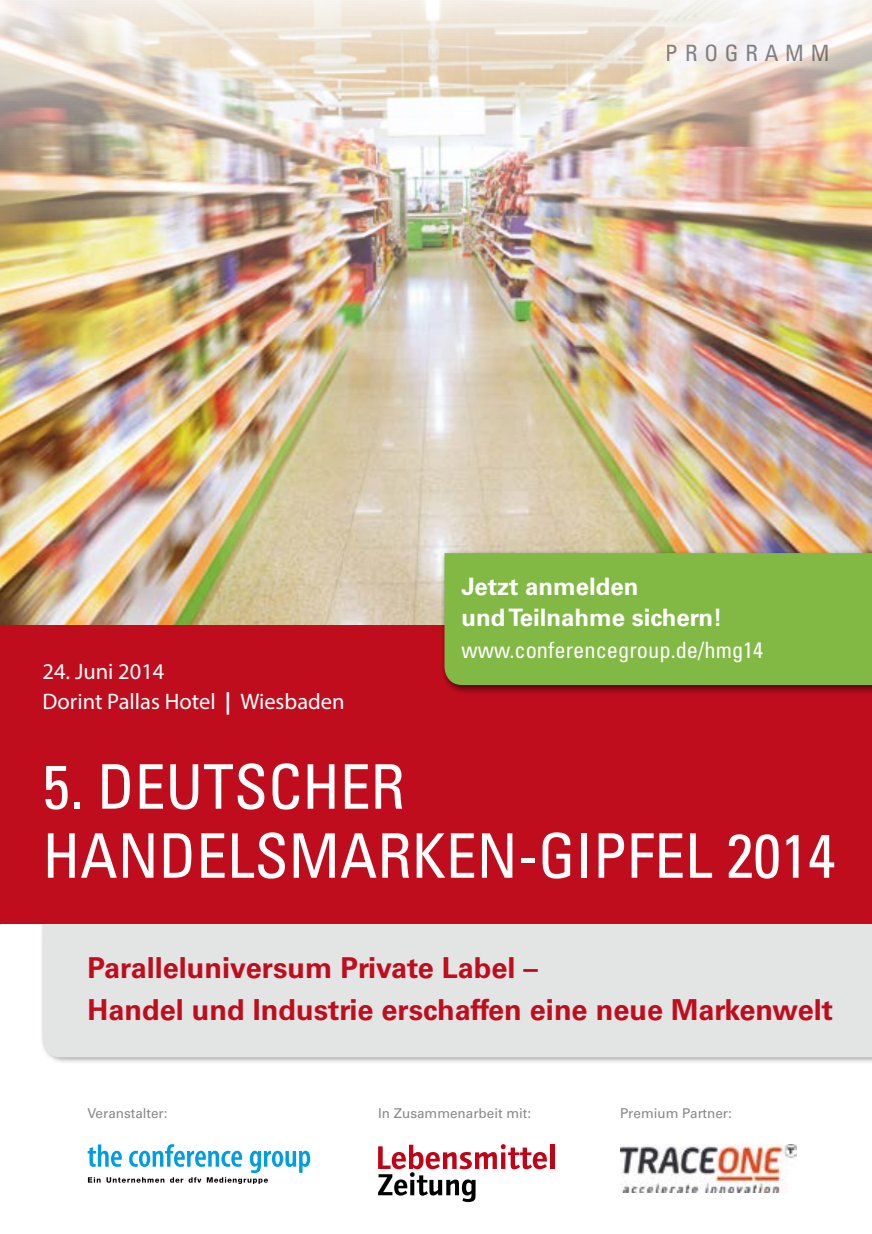
<style>
.page{position:relative;width:872px;height:1234px;background:#fff}
.page>*{position:absolute;margin:0;border:0;box-sizing:border-box;transform-origin:0 0}
.t1{font:condensed 61.5px/69px "Univers LT";color:#fff}
.t2{font:700 28.8px/42px "Univers LT";color:#bf0d1d}
.t3{font:700 24px/31.5px "Univers LT";color:#fff}
.t4{font:22.5px/29.7px "Myriad Pro";color:#fff}
.t5{font:condensed 22.5px "Univers LT";color:#fff}
.t6{font:condensed 22.5px "Univers LT";letter-spacing:.3em;color:#87888a}
.t7{font:13.5px "Univers LT";color:#87888a}
.s1{font-family:"Myriad";font-weight:700}
</style>
<div class="page">
<img style="left:0;top:0;width:872px;height:625px">
<div style="left:40px;top:917px;width:832px;height:147px;background:#000;opacity:.6"></div>
<div style="left:43px;top:923px;width:829px;height:134px;background:#e3e4e4"></div>
<div style="left:0;top:625px;width:872px;height:298px;background:#bf0d1d"></div>
<div style="left:441px;top:549px;width:431px;height:146px;background:#000;opacity:.6"></div>
<div style="left:444px;top:553px;width:428px;height:132px;background:#82b945"></div>
<svg style="left:88px;top:1144px;width:222px;height:39px"></svg>
<hr style="left:550px;top:1144px;width:4px;height:24px;background:#c00418">
<svg style="left:378px;top:1144px;width:169px;height:57px"></svg>
<img style="left:620px;top:1144px;width:176px;height:47px">
<p class="t6" style="left:666px;top:39px;width:165px">PROGRAMM</p>
<p class="t4" style="left:43px;top:656px;width:304px">24. Juni 2014<br>Dorint Pallas Hotel <span class="s1">|</span> Wiesbaden</p>
<p class="t3" style="left:461px;top:570px;width:262px">Jetzt anmelden<br>und Teilnahme sichern!</p>
<p class="t5" style="left:461px;top:635px;width:303px">WWW.CONFERENCEGROUP.DE/HMG14</p>
<h1 class="t1" style="left:43px;top:751px;width:126px">5. DEUTSCHER<br>HANDELSMARKEN</h1>
<h1 class="t1" style="left:517px;top:820px;width:86px">-GIPFEL</h1>
<h1 class="t1" style="left:726px;top:820px;width:111px">2014</h1>
<p class="t2" style="left:88px;top:947px;width:747px">Paralleluniversum Private Label –<br>Handel und Industrie erschaffen eine neue Markenwelt</p>
<p class="t7" style="left:88px;top:1105px;width:82px">Veranstalter:</p>
<p class="t7" style="left:378px;top:1105px;width:155px">In Zusammenarbeit mit:</p>
<p class="t7" style="left:620px;top:1105px;width:113px">Premium Partner:</p>
</div>
